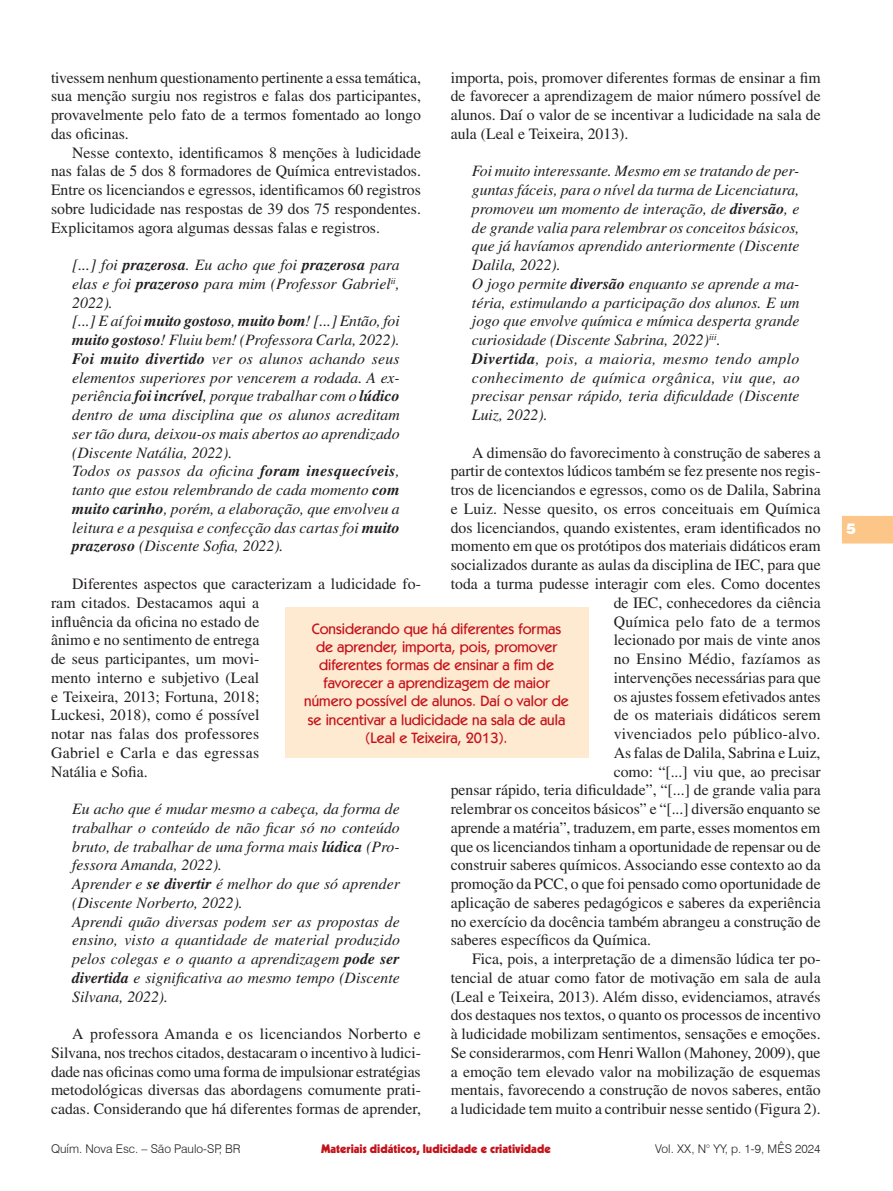
<style>
.page{position:relative;width:893px;height:1191px;background:#fff}
.page>*{position:absolute;margin:0;border:0;box-sizing:border-box;transform-origin:0 0}
.t1{font:15.75px/18.8px "Times LT Std";color:#231f20;text-align:justify}
.Citacao{font:italic 15.75px/18.8px "Times LT Std";color:#231f20;text-align:justify}
.t2{font:15.75px "Times LT Std";letter-spacing:.02em;color:#231f20}
.Olho{font:500 15px/18px "Kabel IT Cby BT";color:#c4121a;text-align:center}
.t3{font:900 15px "Swiss 721 BT";color:#fff}
.t4{font:300 12px "Swiss 721 BT";color:#231f20}
.t5{font:900 12px "Kabel LT Std";color:#c4121a}
.s1{font-weight:700}
</style>
<div class="page">
<svg style="left:842px;top:516px;width:51px;height:27px"></svg>
<div style="left:285px;top:608px;width:303px;height:150px;background:#fee9d1"></div>
<p class="t1" style="left:51px;top:68px;width:371px">tivessem nenhum questionamento pertinente a essa temática, sua menção surgiu nos registros e falas dos participantes, provavelmente pelo fato de a termos fomentado ao longo das oficinas.</p>
<p class="t1" style="left:51px;top:143px;width:371px;text-indent:21px">Nesse contexto, identificamos 8 menções à ludicidade nas falas de 5 dos 8 formadores de Química entrevistados.<br>Entre os licenciandos e egressos, identificamos 60 registros sobre ludicidade nas respostas de 39 dos 75 respondentes.<br>Explicitamos agora algumas dessas falas e registros.</p>
<p class="Citacao" style="left:72px;top:255px;width:329px">[...] foi <span class="s1">prazerosa</span>. Eu acho que foi <span class="s1">prazerosa</span> para elas e foi <span class="s1">prazeroso</span> para mim (Professor Gabriel<sup>ii</sup>, 2022).</p>
<p class="Citacao" style="left:72px;top:312px;width:329px">[...] E aí foi <span class="s1">muito gostoso</span>, <span class="s1">muito bom</span>! [...] Então, foi <span class="s1">muito gostoso</span>! Fluiu bem! (Professora Carla, 2022).</p>
<p class="Citacao" style="left:72px;top:349px;width:329px"><span class="s1">Foi muito divertido</span> ver os alunos achando seus elementos superiores por vencerem a rodada. A ex&shy;periência <span class="s1">foi incrível</span>, porque trabalhar com o <span class="s1">lúdico </span>dentro de uma disciplina que os alunos acreditam ser tão dura, deixou-os mais abertos ao aprendizado (Discente Natália, 2022).</p>
<p class="Citacao" style="left:72px;top:462px;width:329px">Todos os passos da oficina <span class="s1">foram inesquecíveis</span>, tanto que estou relembrando de cada momento <span class="s1">com muito carinho</span>, porém, a elaboração, que envolveu a leitura e a pesquisa e confecção das cartas foi <span class="s1">muito prazeroso</span> (Discente Sofia, 2022).</p>
<p class="t1" style="left:51px;top:574px;width:371px;text-align:left;text-indent:21px">Diferentes aspectos que caracterizam a ludicidade fo&shy;ram citados. Destacamos aqui a<br>influência da oficina no estado de<br>ânimo e no sentimento de entrega<br>de seus participantes, um movi-<br>mento interno e subjetivo (Leal<br>e Teixeira, 2013; Fortuna, 2018;<br>Luckesi, 2018), como é possível<br>notar nas falas dos professores<br>Gabriel e Carla e das egressas<br>Natália e Sofia.</p>
<p class="Citacao" style="left:72px;top:799px;width:329px">Eu acho que é mudar mesmo a cabeça, da forma de trabalhar o conteúdo de não ficar só no conteúdo bruto, de trabalhar de uma forma mais <span class="s1">lúdica</span> (Pro&shy;fessora Amanda, 2022).</p>
<p class="Citacao" style="left:72px;top:874px;width:329px">Aprender e <span class="s1">se divertir</span> é melhor do que só aprender (Discente Norberto, 2022).</p>
<p class="Citacao" style="left:72px;top:912px;width:329px">Aprendi quão diversas podem ser as propostas de ensino, visto a quantidade de material produzido pelos colegas e o quanto a aprendizagem <span class="s1">pode ser divertida</span> e significativa ao mesmo tempo (Discente Silvana, 2022).</p>
<p class="t1" style="left:51px;top:1024px;width:371px;text-indent:21px">A professora Amanda e os licenciandos Norberto e Silvana, nos trechos citados, destacaram o incentivo à ludici&shy;dade nas oficinas como uma forma de impulsionar estratégias metodológicas diversas das abordagens comumente prati&shy;cadas. Considerando que há diferentes formas de aprender,</p>
<p class="t1" style="left:451px;top:68px;width:371px">importa, pois, promover diferentes formas de ensinar a fim de favorecer a aprendizagem de maior número possível de alunos. Daí o valor de se incentivar a ludicidade na sala de aula (Leal e Teixeira, 2013).</p>
<p class="Citacao" style="left:472px;top:162px;width:329px">Foi muito interessante. Mesmo em se tratando de per&shy;guntas fáceis, para o nível da turma de Licenciatura, promoveu um momento de interação, de <span class="s1">diversão</span>, e de grande valia para relembrar os conceitos básicos, que já havíamos aprendido anteriormente (Discente Dalila, 2022).</p>
<p class="Citacao" style="left:472px;top:274px;width:329px">O jogo permite <span class="s1">diversão</span> enquanto se aprende a ma&shy;téria, estimulando a participação dos alunos. E um jogo que envolve química e mímica desperta grande curiosidade (Discente Sabrina, 2022)<sup>iii</sup>.</p>
<p class="Citacao" style="left:472px;top:349px;width:329px"><span class="s1">Divertida</span>, pois, a maioria, mesmo tendo amplo conhecimento de química orgânica, viu que, ao precisar pensar rápido, teria dificuldade (Discente Luiz, 2022).</p>
<p class="t1" style="left:472px;top:443px;width:350px">A dimensão do favorecimento à construção de saberes a</p>
<p class="t1" style="left:451px;top:462px;width:371px">partir de contextos lúdicos também se fez presente nos regis-</p>
<p class="t1" style="left:451px;top:480px;width:371px">tros de licenciandos e egressos, como os de Dalila, Sabrina</p>
<p class="t1" style="left:451px;top:499px;width:371px">e Luiz. Nesse quesito, os erros conceituais em Química</p>
<p class="t1" style="left:451px;top:518px;width:371px">dos licenciandos, quando existentes, eram identificados no</p>
<p class="t1" style="left:451px;top:537px;width:372px">momento em que os protótipos dos materiais didáticos eram</p>
<p class="t1" style="left:451px;top:555px;width:371px">socializados durante as aulas da disciplina de IEC, para que</p>
<p class="t1" style="left:451px;top:574px;width:371px">toda a turma pudesse interagir com eles. Como docentes</p>
<p class="t1" style="left:614px;top:593px;width:208px">de IEC, conhecedores da ciência</p>
<p class="t1" style="left:614px;top:612px;width:209px">Química pelo fato de a termos</p>
<p class="t1" style="left:614px;top:630px;width:208px">lecionado por mais de vinte anos</p>
<p class="t2" style="left:614px;top:650px;width:208px">no Ensino Médio, fazíamos as</p>
<p class="t1" style="left:614px;top:668px;width:208px">intervenções necessárias para que</p>
<p class="t1" style="left:614px;top:687px;width:208px">os ajustes fossem efetivados antes</p>
<p class="t1" style="left:614px;top:705px;width:209px">de os materiais didáticos serem</p>
<p class="t2" style="left:614px;top:725px;width:208px">vivenciados pelo público-alvo.</p>
<p class="t1" style="left:614px;top:743px;width:208px">As falas de Dalila, Sabrina e Luiz,</p>
<p class="t1" style="left:614px;top:762px;width:208px">como: “[...] viu que, ao precisar</p>
<p class="t1" style="left:451px;top:780px;width:371px">pensar rápido, teria dificuldade”, “[...] de grande valia para</p>
<p class="t1" style="left:451px;top:799px;width:371px">relembrar os conceitos básicos” e “[...] diversão enquanto se</p>
<p class="t1" style="left:451px;top:818px;width:371px">aprende a matéria”, traduzem, em parte, esses momentos em</p>
<p class="t1" style="left:451px;top:837px;width:372px">que os licenciandos tinham a oportunidade de repensar ou de</p>
<p class="t1" style="left:451px;top:855px;width:371px">construir saberes químicos. Associando esse contexto ao da</p>
<p class="t1" style="left:451px;top:874px;width:371px">promoção da PCC, o que foi pensado como oportunidade de</p>
<p class="t1" style="left:451px;top:893px;width:371px">aplicação de saberes pedagógicos e saberes da experiência</p>
<p class="t1" style="left:451px;top:912px;width:371px">no exercício da docência também abrangeu a construção de</p>
<p class="t1" style="left:451px;top:930px;width:202px">saberes específicos da Química.</p>
<p class="t1" style="left:451px;top:949px;width:371px;text-indent:21px">Fica, pois, a interpretação de a dimensão lúdica ter po&shy;tencial de atuar como fator de motivação em sala de aula (Leal e Teixeira, 2013). Além disso, evidenciamos, através dos destaques nos textos, o quanto os processos de incentivo à ludicidade mobilizam sentimentos, sensações e emoções.<br>Se considerarmos, com Henri Wallon (Mahoney, 2009), que a emoção tem elevado valor na mobilização de esquemas mentais, favorecendo a construção de novos saberes, então a ludicidade tem muito a contribuir nesse sentido (Figura 2).</p>
<p class="Olho" style="left:304px;top:620px;width:266px">Considerando que há diferentes formas de aprender, importa, pois, promover diferentes formas de ensinar a fim de favorecer a aprendizagem de maior número possível de alunos. Daí o valor de se incentivar a ludicidade na sala de aula (Leal e Teixeira, 2013).</p>
<p class="t4" style="left:51px;top:1141px;width:191px">Quím. Nova Esc. – São Paulo-SP, BR</p>
<p class="t4" style="left:655px;top:1141px;width:167px">Vol. XX, N° YY, p. 1-9, MÊS 2024</p>
<p class="t5" style="left:321px;top:1141px;width:231px">Materiais didáticos, ludicidade e criatividade</p>
<p class="t3" style="left:846px;top:519px;width:11px">5</p>
</div>
